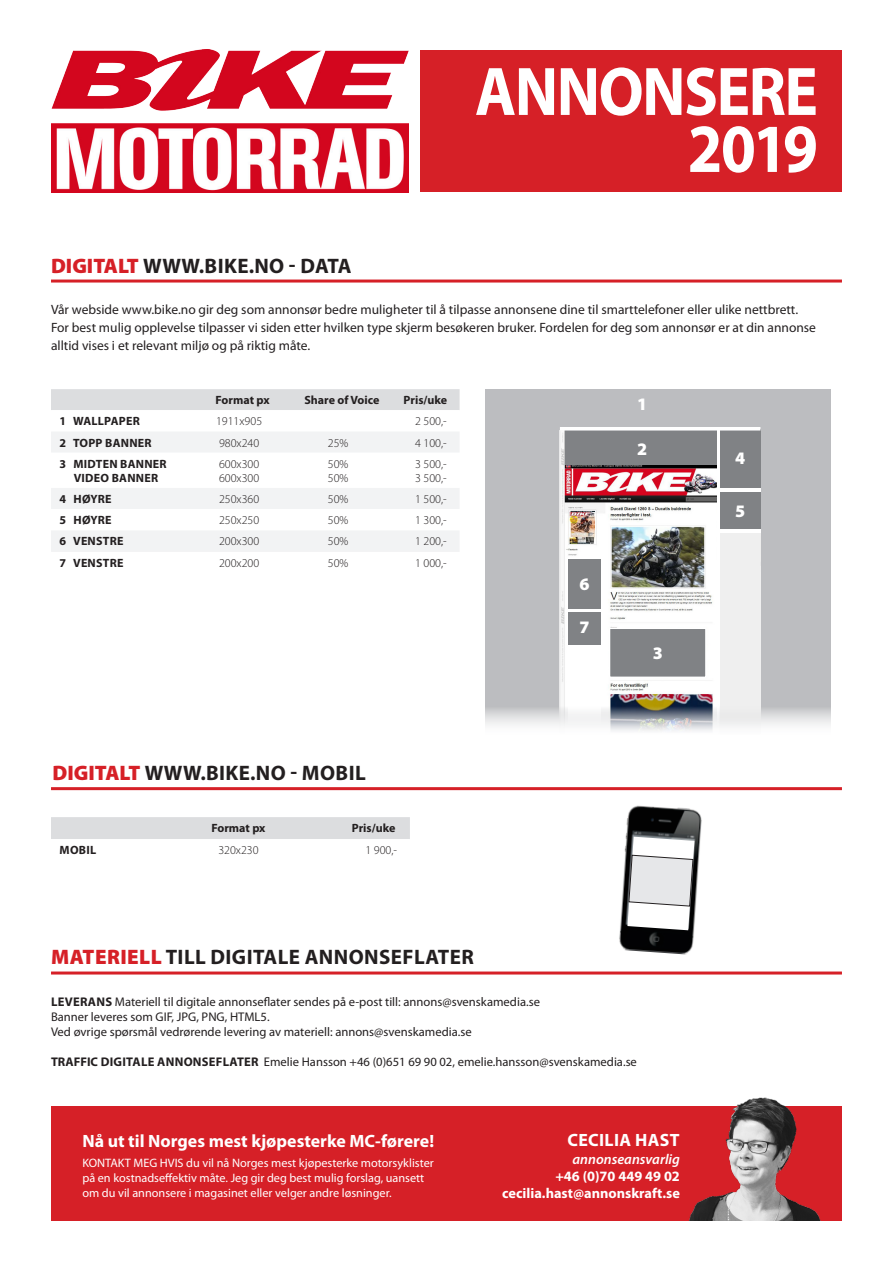
<style>
.page{position:relative;width:893px;height:1263px;background:#fff}
.page>*{position:absolute;margin:0;border:0;box-sizing:border-box;transform-origin:0 0}
.t1{font:700 69.3px "Myriad Pro";letter-spacing:-.025em;color:#fff;scale:.91 1}
.t2{font:700 21px "Myriad Pro";letter-spacing:.02em;color:#231f20}
.t3{font:700 17.85px "Myriad Pro";color:#fff}
.t4{font:700 17.85px "Myriad Pro";letter-spacing:.02em;color:#fff}
.t5{font:900 17.55px "Myriad Pro";color:#fff}
.t6{font:700 14.4px "Myriad Pro";color:#fff}
.t7{font:italic 600 14.4px "Myriad Pro";color:#fff}
.t8{font:13.5px/18px "Myriad Pro";color:#231f20}
.t9{font:12.6px "Myriad Pro";color:#231f20}
.t10{font:12.3px "Myriad Pro";color:#fff}
.t11{font:300 12px "Myriad Pro";color:#231f20}
.t12{font:700 12px "Myriad Pro";letter-spacing:.02em;color:#231f20}
.t13{font:700 12px "Myriad Pro";letter-spacing:-.005em;color:#231f20}
.t14{font:700 12px "Myriad Pro";color:#231f20}
.s1{font-weight:900;color:#d62027}
.s2{font-weight:700}
</style>
<div class="page">
<img style="left:619px;top:805px;width:83px;height:150px">
<svg style="left:627px;top:837px;width:67px;height:93px"></svg>
<div style="left:421px;top:50px;width:421px;height:142px;background:#d62027"></div>
<img style="left:51px;top:49px;width:358px;height:143px">
<hr style="left:51px;top:280px;width:791px;height:3px;background:#d62027">
<hr style="left:51px;top:971px;width:791px;height:3px;background:#d62027">
<div style="left:51px;top:389px;width:409px;height:21px;background:#dcdddf"></div>
<svg style="left:51px;top:432px;width:408px;height:120px;fill:#f2f3f4"></svg>
<hr style="left:51px;top:787px;width:791px;height:3px;background:#d62027">
<div style="left:51px;top:817px;width:359px;height:22px;background:#dcdddf"></div>
<div style="left:51px;top:1106px;width:791px;height:114px;background:#d62027"></div>
<div style="left:485px;top:389px;width:346px;height:347px;background:#bcbdc0"></div>
<img style="left:560px;top:430px;width:160px;height:306px">
<div style="left:565px;top:429px;width:155px;height:36px;background:#808285"></div>
<div style="left:720px;top:429px;width:40px;height:59px;background:#808285"></div>
<div style="left:720px;top:491px;width:40px;height:40px;background:#808285"></div>
<div style="left:609px;top:628px;width:98px;height:50px;background:#808285;border:1px solid #fff"></div>
<div style="left:568px;top:559px;width:33px;height:49px;background:#808285"></div>
<div style="left:568px;top:612px;width:33px;height:32px;background:#808285"></div>
<hr style="left:720px;top:530px;width:40px;height:3px;background:#fff">
<hr style="left:560px;top:427px;width:200px;height:3px;background:#fff">
<hr style="left:720px;top:488px;width:41px;height:4px;background:#fff">
<hr style="left:568px;top:647px;width:33px;height:4px;background:#fff">
<div style="left:568px;top:683px;width:33px;height:50px;background:#fff"></div>
<div style="left:720px;top:533px;width:40px;height:203px;background:#efefef"></div>
<hr style="left:717px;top:428px;width:3px;height:305px;background:#fff">
<img style="left:689px;top:1097px;width:132px;height:123px">
<p class="t2" style="left:51px;top:254px;width:302px"><span class="s1">DIGITALT</span> WWW.BIKE.NO - DATA</p>
<p class="t1" style="left:475px;top:53px;width:378px">ANNONSERE</p>
<p class="t1" style="left:688px;top:110px;width:145px">2019</p>
<p class="t8" style="left:51px;top:301px;width:766px">Vår webside www.bike.no gir deg som annonsør bedre muligheter til å tilpasse annonsene dine til smarttelefoner eller ulike nettbrett.<br>For best mulig opplevelse tilpasser vi siden etter hvilken type skjerm besøkeren bruker. Fordelen for deg som annonsør er at din annonse alltid vises i et relevant miljø og på riktig måte.</p>
<p class="t13" style="left:216px;top:393px;width:56px">Format px</p>
<p class="t14" style="left:304px;top:393px;width:76px">Share of Voice</p>
<p class="t12" style="left:404px;top:393px;width:45px">Pris/uke</p>
<p class="t12" style="left:60px;top:414px;width:82px">1 WALLPAPER</p>
<p class="t11" style="left:216px;top:415px;width:48px">1911x905</p>
<p class="t11" style="left:415px;top:415px;width:33px">2 500,-</p>
<p class="t12" style="left:60px;top:436px;width:94px">2 TOPP BANNER</p>
<p class="t11" style="left:219px;top:436px;width:42px">980x240</p>
<p class="t11" style="left:328px;top:436px;width:22px">25%</p>
<p class="t11" style="left:415px;top:436px;width:33px">4 100,-</p>
<p class="t12" style="left:60px;top:457px;width:109px">3 MIDTEN BANNER</p>
<p class="t12" style="left:74px;top:471px;width:86px">VIDEO BANNER</p>
<p class="t11" style="left:328px;top:457px;width:22px">50%</p>
<p class="t11" style="left:328px;top:471px;width:22px">50%</p>
<p class="t11" style="left:219px;top:457px;width:42px">600x300</p>
<p class="t11" style="left:219px;top:471px;width:42px">600x300</p>
<p class="t11" style="left:415px;top:457px;width:33px">3 500,-</p>
<p class="t11" style="left:415px;top:471px;width:33px">3 500,-</p>
<p class="t12" style="left:60px;top:492px;width:53px">4 HØYRE</p>
<p class="t11" style="left:219px;top:492px;width:42px">250x360</p>
<p class="t11" style="left:328px;top:492px;width:22px">50%</p>
<p class="t11" style="left:415px;top:492px;width:33px">1 500,-</p>
<p class="t12" style="left:60px;top:513px;width:53px">5 HØYRE</p>
<p class="t11" style="left:219px;top:513px;width:42px">250x250</p>
<p class="t11" style="left:328px;top:513px;width:22px">50%</p>
<p class="t11" style="left:415px;top:513px;width:33px">1 300,-</p>
<p class="t12" style="left:60px;top:535px;width:65px">6 VENSTRE</p>
<p class="t11" style="left:219px;top:535px;width:42px">200x300</p>
<p class="t11" style="left:328px;top:535px;width:22px">50%</p>
<p class="t11" style="left:415px;top:535px;width:33px">1 200,-</p>
<p class="t12" style="left:60px;top:556px;width:65px">7 VENSTRE</p>
<p class="t11" style="left:219px;top:556px;width:42px">200x200</p>
<p class="t11" style="left:328px;top:556px;width:22px">50%</p>
<p class="t11" style="left:415px;top:556px;width:33px">1 000,-</p>
<p class="t2" style="left:53px;top:761px;width:315px"><span class="s1">DIGITALT</span> WWW.BIKE.NO - MOBIL</p>
<p class="t13" style="left:211px;top:821px;width:55px">Format px</p>
<p class="t12" style="left:352px;top:821px;width:45px">Pris/uke</p>
<p class="t12" style="left:60px;top:843px;width:38px">MOBIL</p>
<p class="t11" style="left:218px;top:843px;width:42px">320x230</p>
<p class="t11" style="left:365px;top:843px;width:33px">1 900,-</p>
<p class="t5" style="left:637px;top:394px;width:12px">1</p>
<p class="t5" style="left:637px;top:439px;width:12px">2</p>
<p class="t5" style="left:579px;top:574px;width:12px">6</p>
<p class="t5" style="left:579px;top:617px;width:12px">7</p>
<p class="t5" style="left:653px;top:643px;width:12px">3</p>
<p class="t2" style="left:51px;top:945px;width:424px"><span class="s1">MATERIELL</span> TILL DIGITALE ANNONSEFLATER</p>
<p class="t9" style="left:51px;top:994px;width:490px"><span class="s2">LEVERANS</span> Materiell til digitale annonseflater sendes på e-post till: annons@svenskamedia.se</p>
<p class="t9" style="left:51px;top:1009px;width:220px">Banner leveres som GIF, JPG, PNG, HTML5.</p>
<p class="t9" style="left:51px;top:1025px;width:422px">Ved øvrige spørsmål vedrørende levering av materiell: annons@svenskamedia.se</p>
<p class="t9" style="left:51px;top:1055px;width:587px"><span class="s2">TRAFFIC DIGITALE ANNONSEFLATER</span> Emelie Hansson +46 (0)651 69 90 02, emelie.hansson@svenskamedia.se</p>
<p class="t3" style="left:82px;top:1131px;width:353px">Nå ut til Norges mest kjøpesterke MC-førere!</p>
<p class="t10" style="left:82px;top:1156px;width:353px">KONTAKT MEG HVIS du vil nå Norges mest kjøpesterke motorsyklister</p>
<p class="t10" style="left:82px;top:1171px;width:343px">på en kostnadseffektiv måte. Jeg gir deg best mulig forslag, uansett</p>
<p class="t10" style="left:82px;top:1186px;width:311px">om du vil annonsere i magasinet eller velger andre løsninger.</p>
<p class="t4" style="left:567px;top:1130px;width:114px">CECILIA HAST</p>
<p class="t7" style="left:573px;top:1151px;width:109px">annonseansvarlig</p>
<p class="t6" style="left:555px;top:1168px;width:126px">+46 (0)70 449 49 02</p>
<p class="t6" style="left:502px;top:1185px;width:179px">cecilia.hast@annonskraft.se</p>
<p class="t5" style="left:735px;top:448px;width:12px">4</p>
<p class="t5" style="left:735px;top:501px;width:12px">5</p>
</div>
